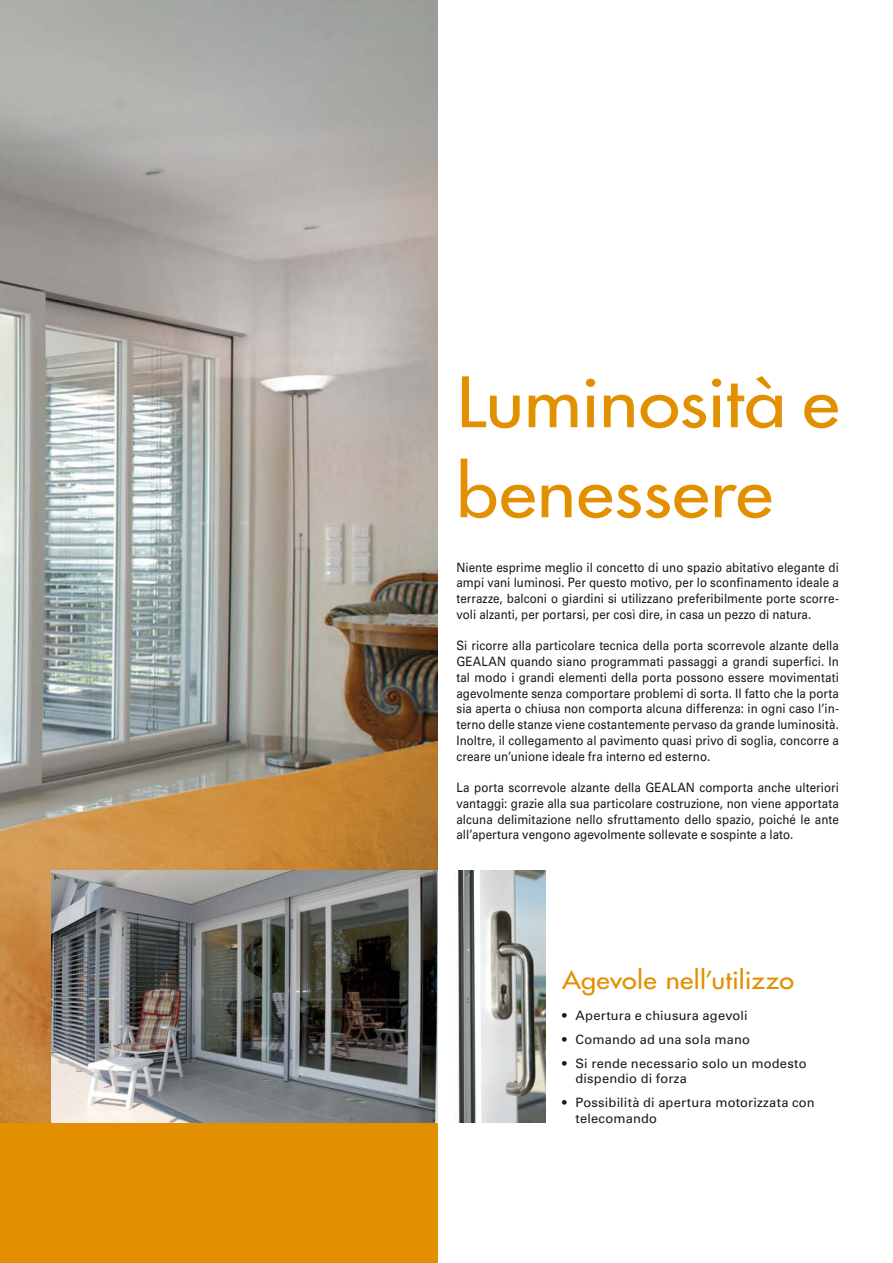
<style>
.page{position:relative;width:893px;height:1263px;background:#fff}
.page>*{position:absolute;margin:0;border:0;box-sizing:border-box;transform-origin:0 0}
.t1{font:500 67.5px/90px "Futura CE";letter-spacing:.005em;color:#e29000;scale:1.11 1}
.t2{font:500 24.3px "Futura CE";letter-spacing:.01em;color:#e29000;scale:1.11 1}
.t3{font:500 12.9px/15.8px "Univers CE";letter-spacing:.01em;color:#1a171c;text-align:justify;scale:.9 1}
.t4{font:500 12.9px/15.5px "Univers CE";letter-spacing:.01em;color:#1a171c}
</style>
<div class="page">
<div style="left:0;top:0;width:438px;height:1263px;background:#e29000"></div>
<img style="left:0;top:0;width:438px;height:1123px">
<img style="left:458px;top:871px;width:87px;height:252px">
<img style="left:51px;top:871px;width:387px;height:252px">
<h1 class="t1" style="left:456px;top:354px;width:346px">Luminosità e benessere</h1>
<p class="t3" style="left:456px;top:560px;width:426px">Niente esprime meglio il concetto di uno spazio abitativo elegante di ampi vani luminosi. Per questo motivo, per lo sconfinamento ideale a terrazze, balconi o giardini si utilizzano preferibilmente porte scorre&shy;voli alzanti, per portarsi, per così dire, in casa un pezzo di natura.</p>
<p class="t3" style="left:456px;top:638px;width:426px">Si ricorre alla particolare tecnica della porta scorrevole alzante della GEALAN quando siano programmati passaggi a grandi superfici. In tal modo i grandi elementi della porta possono essere movimentati agevolmente senza comportare problemi di sorta. Il fatto che la porta sia aperta o chiusa non comporta alcuna differenza: in ogni caso l’in&shy;terno delle stanze viene costantemente pervaso da grande luminosità.<br>Inoltre, il collegamento al pavimento quasi privo di soglia, concorre a creare un’unione ideale fra interno ed esterno.</p>
<p class="t3" style="left:456px;top:780px;width:426px">La porta scorrevole alzante della GEALAN comporta anche ulteriori vantaggi: grazie alla sua particolare costruzione, non viene apportata alcuna delimitazione nello sfruttamento dello spazio, poiché le ante all’apertura vengono agevolmente sollevate e sospinte a lato.</p>
<h2 class="t2" style="left:562px;top:962px;width:211px">Agevole nell’utilizzo</h2>
<p class="t4" style="left:562px;top:1008px;width:187px">• Apertura e chiusura agevoli</p>
<p class="t4" style="left:562px;top:1032px;width:189px">• Comando ad una sola mano</p>
<p class="t4" style="left:575px;top:1056px;width:233px;text-indent:-14px">• Si rende necessario solo un modesto dispendio di forza</p>
<p class="t4" style="left:575px;top:1095px;width:241px;text-indent:-14px">• Possibilità di apertura motorizzata con telecomando</p>
</div>
